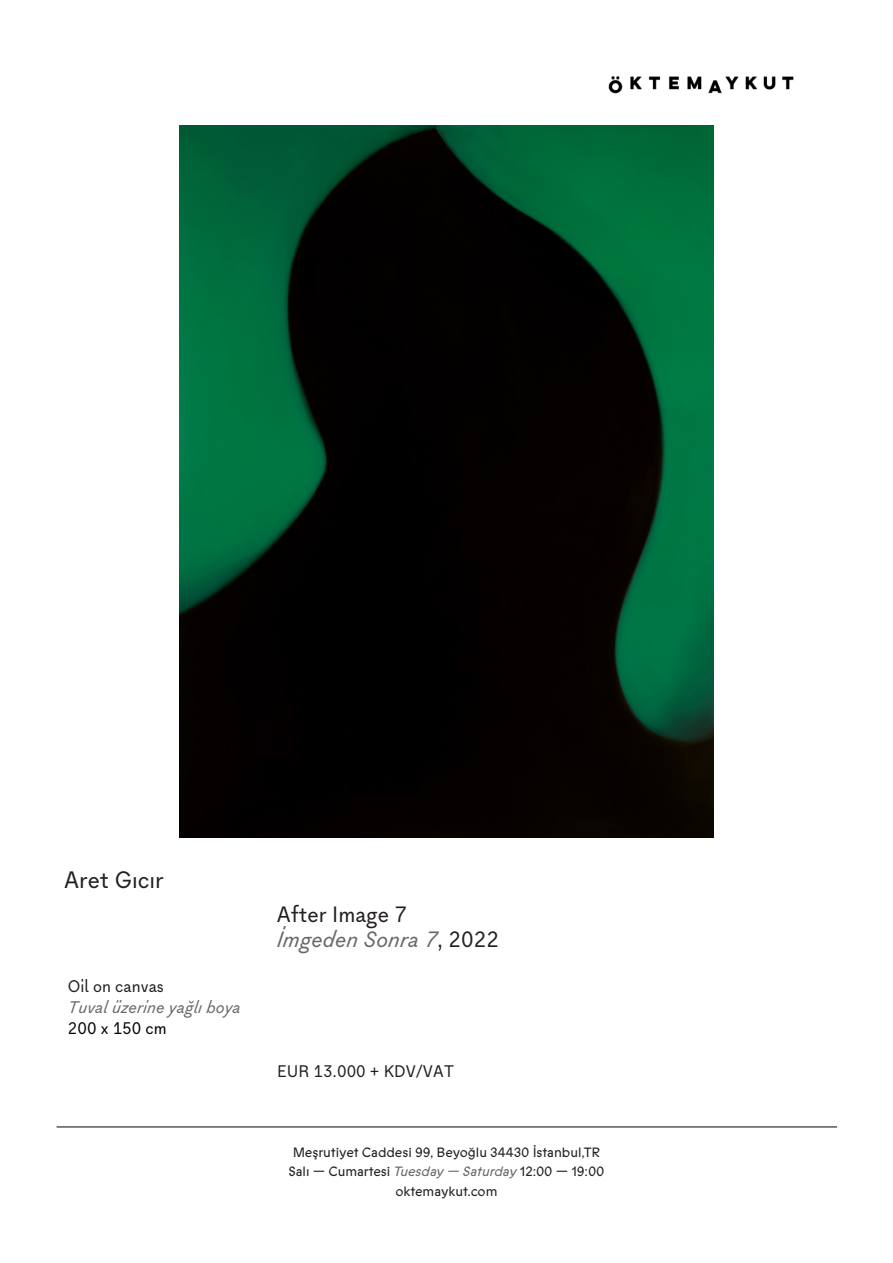
<style>
.page{position:relative;width:893px;height:1263px;background:#fff}
.page>*{position:absolute;margin:0;border:0;box-sizing:border-box;transform-origin:0 0}
.t1{font:22.5px "Gineto";color:#231f20}
.t2{font:italic 21px "Gineto";color:#67696b}
.t3{font:21px "Gineto";color:#231f20}
.t4{font:15.9px "Gineto";color:#231f20}
.t5{font:italic 15.9px "Gineto";color:#67696b}
.t6{font:15.9px "Gineto";color:#040503}
.t7{font:13.5px "ABC Prophet";letter-spacing:-.005em;color:#231f20}
.s1{font-style:normal;color:#231f20}
.s2{font-style:italic;color:#67696b}
</style>
<div class="page">
<img style="left:608px;top:76px;width:186px;height:18px">
<img style="left:180px;top:125px;width:534px;height:712px">
<hr style="left:57px;top:1126px;width:780px;height:1px;background:#040503">
<p class="t1" style="left:64px;top:865px;width:101px">Aret Gıcır</p>
<p class="t4" style="left:68px;top:975px;width:98px">Oil on canvas</p>
<p class="t5" style="left:68px;top:996px;width:174px">Tuval üzerine yağlı boya</p>
<p class="t6" style="left:68px;top:1017px;width:100px">200 x 150 cm</p>
<p class="t3" style="left:277px;top:900px;width:132px">After Image 7</p>
<p class="t2" style="left:277px;top:925px;width:224px">İmgeden Sonra 7<span class="s1">, 2022</span></p>
<p class="t4" style="left:277px;top:1060px;width:179px">EUR 13.000 + KDV/VAT</p>
<p class="t7" style="left:293px;top:1144px;width:309px">Meşrutiyet Caddesi 99, Beyoğlu 34430 İstanbul,TR</p>
<p class="t7" style="left:288px;top:1164px;width:318px">Salı — Cumartesi <span class="s2">Tuesday — Saturday</span> 12:00 — 19:00</p>
<p class="t7" style="left:395px;top:1183px;width:103px">oktemaykut.com</p>
</div>
